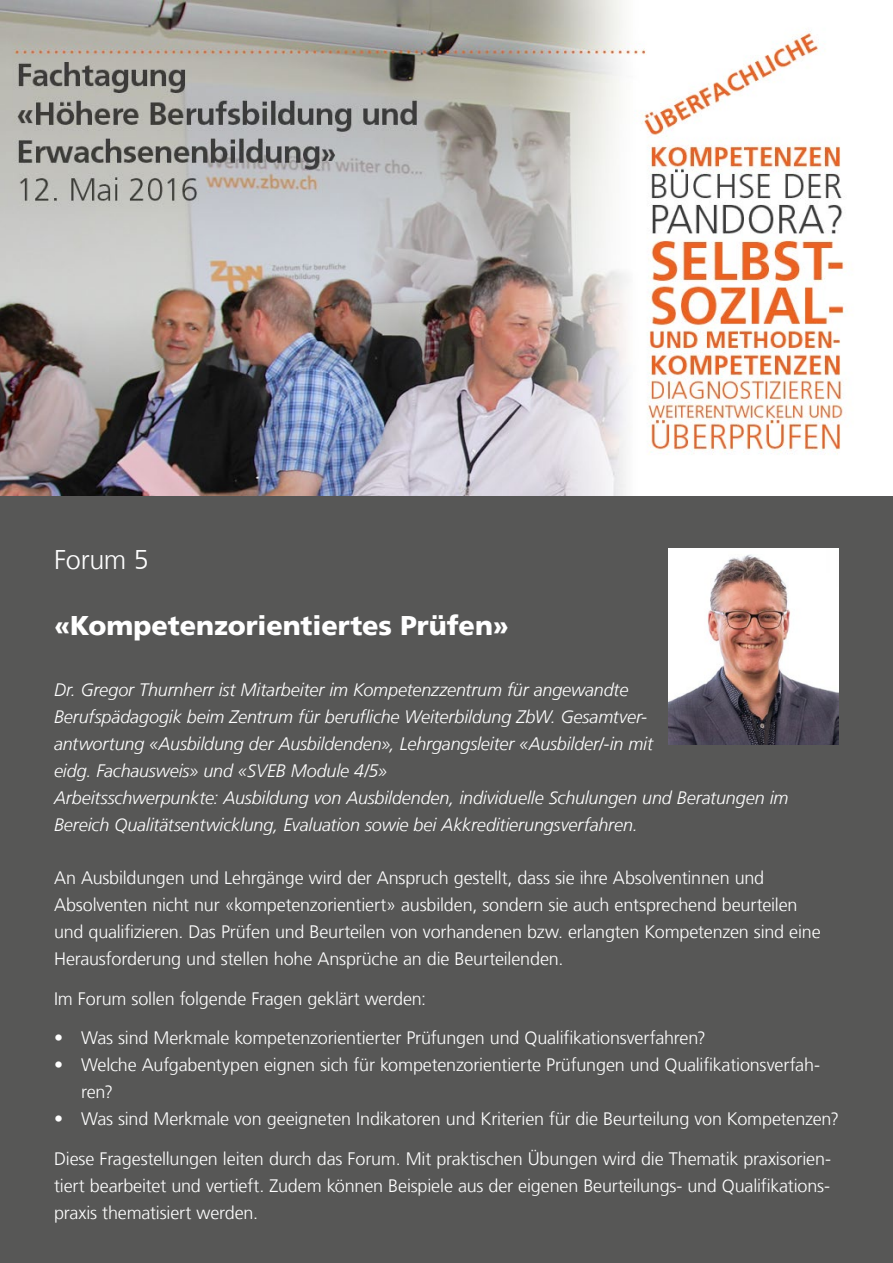
<style>
.page{position:relative;width:893px;height:1263px;background:#fff}
.page>*{position:absolute;margin:0;border:0;box-sizing:border-box;transform-origin:0 0}
.t1{font:900 27px "Frutiger LT";color:#fff}
.t2{font:300 27px "Frutiger LT";letter-spacing:-.01em;color:#fff}
.t3{font:300 18px/27px "Frutiger LT";letter-spacing:-.01em;color:#fff}
.t4{font:italic 300 18px/27px "Frutiger LT";letter-spacing:-.01em;color:#fff}
</style>
<div class="page">
<div style="left:0;top:495px;width:893px;height:768px;background:#575756"></div>
<img style="left:0;top:0;width:853px;height:495px">
<img style="left:669px;top:549px;width:170px;height:195px">
<h1 class="t2" style="left:54px;top:544px;width:96px">Forum 5</h1>
<h1 class="t1" style="left:54px;top:609px;width:456px">«Kompetenzorientiertes Prüfen»</h1>
<p class="t4" style="left:54px;top:677px;width:736px">Dr. Gregor Thurnherr ist Mitarbeiter im Kompetenzzentrum für angewandte<br>Berufspädagogik beim Zentrum für berufliche Weiterbildung ZbW. Gesamtver-<br>antwortung «Ausbildung der Ausbildenden», Lehrgangsleiter «Ausbilder/-in mit<br>eidg. Fachausweis» und «SVEB Module 4/5»<br>Arbeitsschwerpunkte: Ausbildung von Ausbildenden, individuelle Schulungen und Beratungen im Bereich Qualitätsentwicklung, Evaluation sowie bei Akkreditierungsverfahren.</p>
<p class="t3" style="left:54px;top:864px;width:768px">An Ausbildungen und Lehrgänge wird der Anspruch gestellt, dass sie ihre Absolventinnen und Absolventen nicht nur «kompetenzorientiert» ausbilden, sondern sie auch entsprechend beurteilen und qualifizieren. Das Prüfen und Beurteilen von vorhandenen bzw. erlangten Kompetenzen sind eine Herausforderung und stellen hohe Ansprüche an die Beurteilenden.</p>
<p class="t3" style="left:54px;top:985px;width:374px">Im Forum sollen folgende Fragen geklärt werden:</p>
<p class="t3" style="left:54px;top:1025px;width:653px">• Was sind Merkmale kompetenzorientierter Prüfungen und Qualifikationsverfahren?</p>
<p class="t3" style="left:81px;top:1052px;width:741px;text-indent:-27px">• Welche Aufgabentypen eignen sich für kompetenzorientierte Prüfungen und Qualifikationsverfah&shy;ren?</p>
<p class="t3" style="left:54px;top:1106px;width:786px">• Was sind Merkmale von geeigneten Indikatoren und Kriterien für die Beurteilung von Kompetenzen?</p>
<p class="t3" style="left:54px;top:1146px;width:779px;text-align:justify">Diese Fragestellungen leiten durch das Forum. Mit praktischen Übungen wird die Thematik praxisorien&shy;tiert bearbeitet und vertieft. Zudem können Beispiele aus der eigenen Beurteilungs- und Qualifikations&shy;praxis thematisiert werden.</p>
</div>
